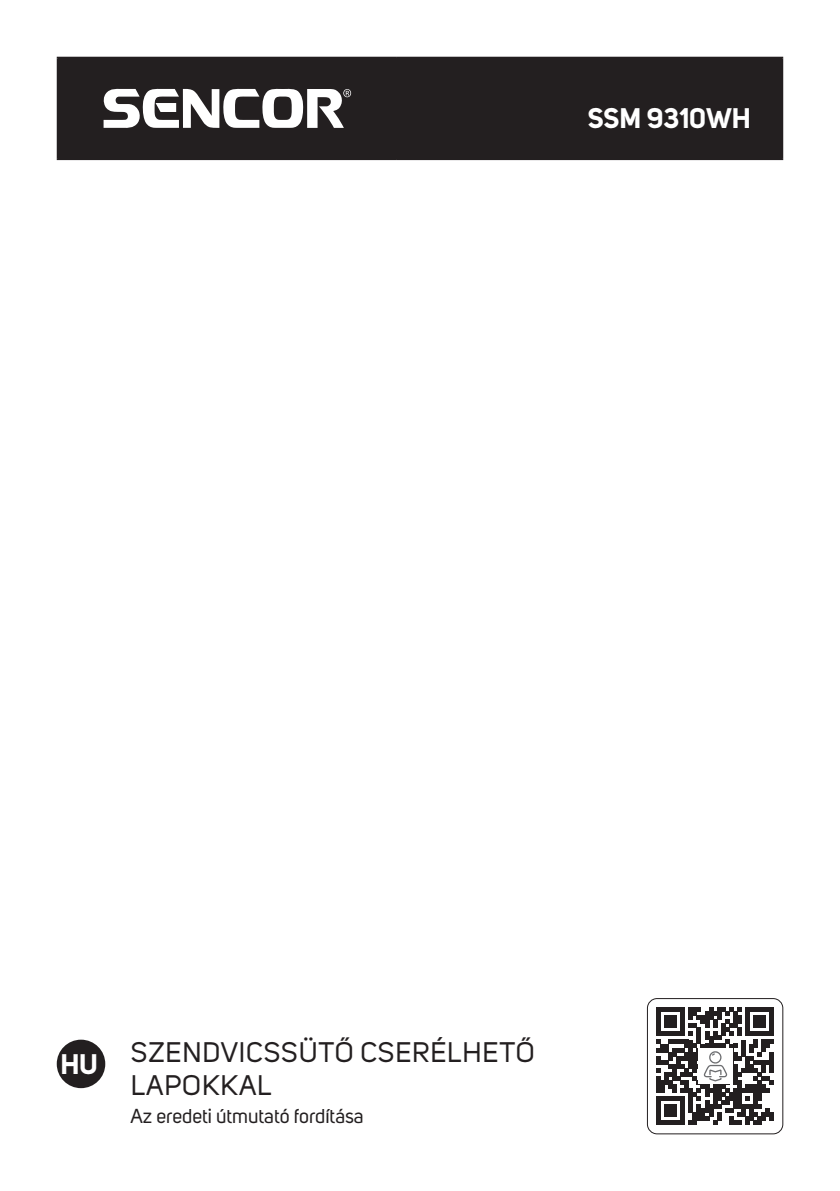
<style>
.page{position:relative;width:840px;height:1191px;background:#fff}
.page>*{position:absolute;margin:0;border:0;box-sizing:border-box;transform-origin:0 0}
.t1{font:28px/33px "Uni Sans";letter-spacing:.03em;color:#231f20}
.t2{font:700 28px "Uni Sans";color:#fff}
.t3{font:20px "Uni Sans";color:#231f20}
.s1{font-family:"Uni Sans Bold";color:#fff}
</style>
<div class="page">
<div style="left:646px;top:998px;width:136px;height:136px;border:1px solid #231f20;border-radius:10px"></div>
<svg style="left:656px;top:1007px;width:117px;height:117px"></svg>
<div style="left:59px;top:59px;width:721px;height:99px;background:#231f20"></div>
<hr style="left:57px;top:57px;width:339px;height:2px;background:#231f20">
<hr style="left:57px;top:59px;width:2px;height:99px;background:#231f20">
<hr style="left:396px;top:57px;width:386px;height:2px;background:#231f20">
<hr style="left:395px;top:59px;width:2px;height:99px;background:#231f20">
<hr style="left:780px;top:59px;width:2px;height:99px;background:#231f20">
<hr style="left:57px;top:158px;width:339px;height:2px;background:#231f20">
<hr style="left:396px;top:158px;width:386px;height:2px;background:#231f20">
<svg style="left:103px;top:88px;width:248px;height:41px"></svg>
<div style="left:57px;top:1039px;width:48px;height:49px;background:#231f20;border-radius:50%"></div>
<p class="t2" style="left:587px;top:101px;width:165px">SSM 9310WH</p>
<p class="t1" style="left:131px;top:1035px;width:405px;text-indent:-70px"><span class="s1">HU</span> SZENDVICSSÜTŐ CSERÉLHETŐ<br>LAPOKKAL</p>
<p class="t3" style="left:130px;top:1104px;width:234px">Az eredeti útmutató fordítása</p>
</div>
